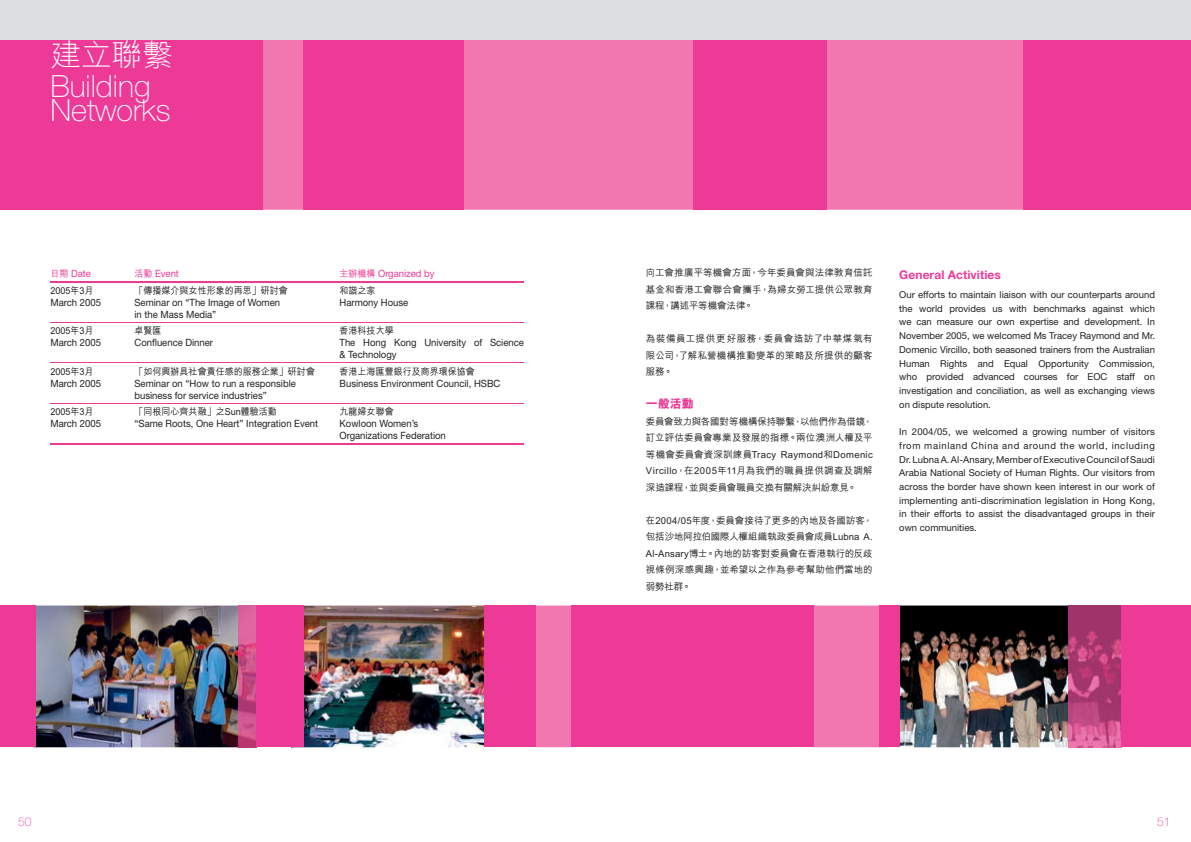
<style>
.page{position:relative;width:1191px;height:842px;background:#fff}
.page>*{position:absolute;margin:0;border:0;box-sizing:border-box;transform-origin:0 0}
.t1{font:100 30.6px/24.5px "Helvetica Neue";color:#fff}
.t2{font:300 30.6px "M Hei";color:#fff}
.t3{font:700 12px "Helvetica Neue";letter-spacing:.005em;color:#ed3a96}
.t4{font:800 12px "M Hei";color:#ed3a96}
.t5{font:100 12px "Helvetica Neue";color:#ed3a96}
.t6{font:10px/12px "Helvetica Neue";color:#231f20;scale:.95 1}
.t7{font:10px "Helvetica Neue";color:#ed3a96;scale:.95 1}
.t8{font:9.5px/13.7px "Helvetica Neue";color:#231f20;text-align:justify}
.t9{font:500 9.5px/16.5px "M Hei";color:#231f20;text-align:justify}
.t10{font:500 9.5px "M Hei";color:#231f20;scale:.95 1}
.s1{font-family:"M Hei";font-weight:500;font-size:9.5px}
</style>
<div class="page">
<div style="left:0;top:40px;width:262px;height:170px;background:#ed3a96"></div>
<div style="left:262px;top:40px;width:761px;height:170px;background:#f177ae"></div>
<div style="left:304px;top:40px;width:160px;height:170px;background:#ed3a96"></div>
<div style="left:693px;top:40px;width:133px;height:170px;background:#ed3a96"></div>
<div style="left:1023px;top:40px;width:168px;height:170px;background:#ed3a96"></div>
<img style="left:304px;top:605px;width:180px;height:142px">
<img style="left:35px;top:605px;width:203px;height:142px">
<div style="left:0;top:605px;width:35px;height:142px;background:#ed3a96"></div>
<svg style="left:238px;top:605px;width:33px;height:142px;background:#db478f"></svg>
<div style="left:484px;top:605px;width:52px;height:142px;background:#ed3a96"></div>
<div style="left:271px;top:605px;width:33px;height:142px;background:#ed3a96"></div>
<div style="left:536px;top:605px;width:35px;height:142px;background:#f177ae"></div>
<img style="left:899px;top:605px;width:169px;height:142px">
<div style="left:571px;top:605px;width:243px;height:142px;background:#ed3a96"></div>
<div style="left:814px;top:605px;width:65px;height:142px;background:#f177ae"></div>
<div style="left:879px;top:605px;width:20px;height:142px;background:#ed3a96"></div>
<div style="left:1121px;top:605px;width:70px;height:142px;background:#ed3a96"></div>
<img style="left:1068px;top:605px;width:53px;height:142px">
<hr style="left:50px;top:281px;width:474px;height:1px;background:#ed3a96">
<hr style="left:50px;top:282px;width:474px;height:1px;background:#ed3a96">
<hr style="left:50px;top:322px;width:474px;height:1px;background:#ed3a96">
<hr style="left:50px;top:362px;width:474px;height:1px;background:#ed3a96">
<hr style="left:50px;top:403px;width:474px;height:1px;background:#ed3a96">
<hr style="left:50px;top:443px;width:474px;height:1px;background:#ed3a96">
<div style="left:0;top:0;width:1191px;height:40px;background:#dcdddf"></div>
<h1 class="t2" style="left:50px;top:39px;width:124px">建立聯繫</h1>
<h1 class="t1" style="left:50px;top:73px;width:122px">Building<br>Networks</h1>
<p class="t7" style="left:50px;top:268px;width:44px"><span class="s1">日期</span> Date</p>
<p class="t7" style="left:134px;top:268px;width:48px"><span class="s1">活動</span> Event</p>
<p class="t7" style="left:339px;top:268px;width:101px"><span class="s1">主辦機構</span> Organized by</p>
<p class="t10" style="left:50px;top:285px;width:47px">2005年3月</p>
<p class="t10" style="left:134px;top:285px;width:163px">「傳播媒介與女性形象的再思」研討會</p>
<p class="t10" style="left:339px;top:285px;width:39px">和諧之家</p>
<p class="t6" style="left:50px;top:296px;width:55px">March 2005</p>
<p class="t6" style="left:134px;top:296px;width:155px">Seminar on “The Image of Women</p>
<p class="t6" style="left:339px;top:296px;width:74px">Harmony House</p>
<p class="t6" style="left:134px;top:308px;width:88px">in the Mass Media”</p>
<p class="t10" style="left:50px;top:326px;width:47px">2005年3月</p>
<p class="t10" style="left:134px;top:326px;width:30px">卓賢匯</p>
<p class="t10" style="left:339px;top:326px;width:58px">香港科技大學</p>
<p class="t6" style="left:50px;top:336px;width:55px">March 2005</p>
<p class="t6" style="left:134px;top:336px;width:84px">Confluence Dinner</p>
<p class="t6" style="left:339px;top:336px;width:196px">The Hong Kong University of Science &amp; Technology</p>
<p class="t10" style="left:50px;top:366px;width:47px">2005年3月</p>
<p class="t10" style="left:134px;top:366px;width:191px">「如何興辦具社會責任感的服務企業」研討會</p>
<p class="t10" style="left:339px;top:366px;width:144px">香港上海匯豐銀行及商界環保協會</p>
<p class="t6" style="left:50px;top:377px;width:55px">March 2005</p>
<p class="t6" style="left:134px;top:377px;width:171px">Seminar on “How to run a responsible</p>
<p class="t6" style="left:339px;top:377px;width:171px">Business Environment Council, HSBC</p>
<p class="t6" style="left:134px;top:389px;width:141px">business for service industries”</p>
<p class="t10" style="left:50px;top:407px;width:47px">2005年3月</p>
<p class="t10" style="left:134px;top:407px;width:151px">「同根同心齊共融」之Sun體驗活動</p>
<p class="t10" style="left:339px;top:407px;width:58px">九龍婦女聯會</p>
<p class="t6" style="left:50px;top:417px;width:55px">March 2005</p>
<p class="t6" style="left:134px;top:417px;width:195px">“Same Roots, One Heart” Integration Event</p>
<p class="t6" style="left:339px;top:417px;width:113px">Kowloon Women’s<br>Organizations Federation</p>
<p class="t9" style="left:646px;top:265px;width:228px">向工會推廣平等機會方面，今年委員會與法律教育信託基金和香港工會聯合會攜手，為婦女勞工提供公眾教育課程，講述平等機會法律。</p>
<p class="t9" style="left:646px;top:331px;width:228px">為裝備員工提供更好服務，委員會造訪了中華煤氣有限公司，了解私營機構推動變革的策略及所提供的顧客服務。</p>
<p class="t4" style="left:646px;top:397px;width:49px">一般活動</p>
<p class="t9" style="left:646px;top:413px;width:228px">委員會致力與各國對等機構保持聯繫，以他們作為借鏡，訂立評估委員會專業及發展的指標。兩位澳洲人權及平等機會委員會資深訓練員Tracy Raymond和Domenic Vircillo，在2005年11月為我們的職員提供調查及調解深造課程，並與委員會職員交換有關解決糾紛意見。</p>
<p class="t9" style="left:646px;top:512px;width:228px">在2004/05年度，委員會接待了更多的內地及各國訪客，包括沙地阿拉伯國際人權組織執政委員會成員Lubna A.<br>Al-Ansary博士。內地的訪客對委員會在香港執行的反歧視條例深感興趣，並希望以之作為參考幫助他們當地的弱勢社群。</p>
<p class="t3" style="left:899px;top:267px;width:103px">General Activities</p>
<p class="t8" style="left:899px;top:288px;width:257px">Our efforts to maintain liaison with our counterparts around the world provides us with benchmarks against which we can measure our own expertise and development. In November 2005, we welcomed Ms Tracey Raymond and Mr.<br>Domenic Vircillo, both seasoned trainers from the Australian Human Rights and Equal Opportunity Commission, who provided advanced courses for EOC staff on investigation and conciliation, as well as exchanging views on dispute resolution.</p>
<p class="t8" style="left:899px;top:425px;width:257px">In 2004/05, we welcomed a growing number of visitors from mainland China and around the world, including Dr. Lubna A. Al-Ansary, Member of Executive Council of Saudi Arabia National Society of Human Rights. Our visitors from across the border have shown keen interest in our work of implementing anti-discrimination legislation in Hong Kong, in their efforts to assist the disadvantaged groups in their own communities.</p>
<p class="t5" style="left:18px;top:815px;width:15px">50</p>
<p class="t5" style="left:1157px;top:815px;width:15px">51</p>
</div>
